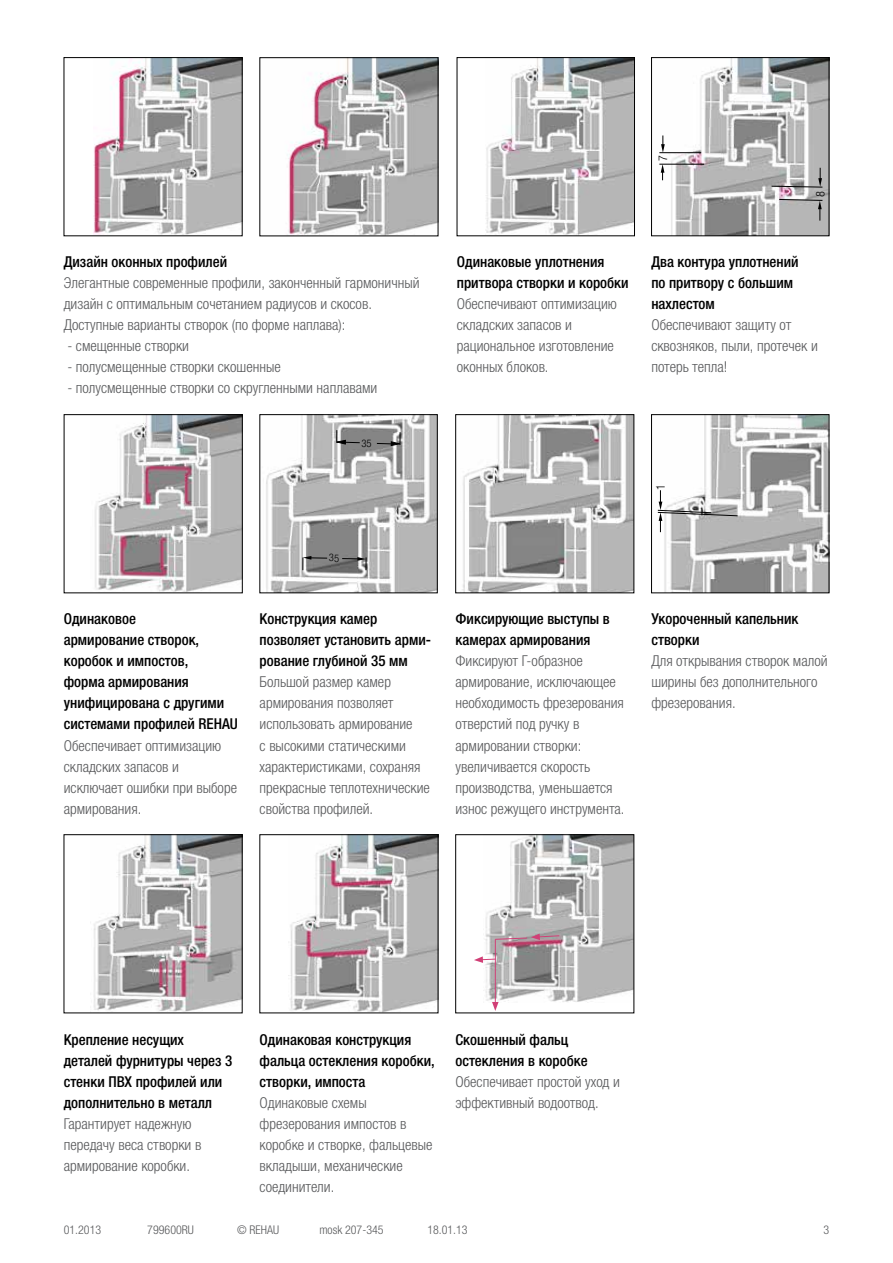
<style>
.page{position:relative;width:893px;height:1263px;background:#fff}
.page>*{position:absolute;margin:0;border:0;box-sizing:border-box;transform-origin:0 0}
.t1{font:300 condensed 15px/21px "Helvetica Neue LTW1 G";color:#58595b}
.t2{font:500 condensed 15px/21px "Helvetica Neue LTW1 G";color:#000}
.t3{font:300 condensed 12px "Helvetica Neue LTW1 G";color:#58595b}
.t4{font:300 condensed 12px "Helvetica Neue LTW1 G";color:#000}
</style>
<div class="page">
<img style="left:93px;top:59px;width:147px;height:175px">
<img style="left:95px;top:416px;width:145px;height:175px">
<img style="left:462px;top:416px;width:170px;height:175px">
<div style="left:455px;top:414px;width:179px;height:179px;border:1px solid #000"></div>
<img style="left:93px;top:836px;width:147px;height:175px">
<img style="left:288px;top:836px;width:148px;height:175px">
<img style="left:660px;top:416px;width:167px;height:175px">
<div style="left:651px;top:414px;width:178px;height:179px;border:1px solid #000"></div>
<svg style="left:657px;top:490px;width:81px;height:42px"></svg>
<img style="left:266px;top:416px;width:169px;height:175px">
<img style="left:287px;top:59px;width:149px;height:175px">
<img style="left:486px;top:59px;width:147px;height:175px">
<div style="left:457px;top:57px;width:178px;height:179px;border:1px solid #000"></div>
<img style="left:659px;top:59px;width:168px;height:175px">
<div style="left:651px;top:57px;width:178px;height:179px;border:1px solid #000"></div>
<hr style="left:659px;top:164px;width:45px;height:1px;background:#000">
<svg style="left:661px;top:164px;width:3px;height:16px"></svg>
<svg style="left:661px;top:135px;width:4px;height:17px"></svg>
<hr style="left:659px;top:152px;width:42px;height:1px;background:#000">
<img style="left:485px;top:836px;width:147px;height:166px">
<div style="left:455px;top:834px;width:179px;height:179px;border:1px solid #000"></div>
<hr style="left:495px;top:939px;width:1px;height:65px;background:#d13f76">
<svg style="left:492px;top:1002px;width:7px;height:9px"></svg>
<svg style="left:474px;top:956px;width:22px;height:7px"></svg>
<svg style="left:495px;top:933px;width:65px;height:7px"></svg>
<svg style="left:336px;top:430px;width:65px;height:18px"></svg>
<svg style="left:303px;top:554px;width:64px;height:16px"></svg>
<svg style="left:771px;top:168px;width:54px;height:53px;background:#b4b2b4"></svg>
<p class="t2" style="left:64px;top:252px;width:165px">Дизайн оконных профилей</p>
<p class="t1" style="left:64px;top:273px;width:357px">Элегантные современные профили, законченный гармоничный дизайн с оптимальным сочетанием радиусов и скосов.<br>Доступные варианты створок (по форме наплава):</p>
<p class="t1" style="left:67px;top:336px;width:123px">- смещенные створки</p>
<p class="t1" style="left:67px;top:357px;width:215px">- полусмещенные створки скошенные</p>
<p class="t1" style="left:67px;top:378px;width:312px">- полусмещенные створки со скругленными наплавами</p>
<p class="t4" style="left:656px;top:161px;width:7px;rotate:-90deg">7</p>
<p class="t2" style="left:457px;top:252px;width:173px">Одинаковые уплотнения притвора створки и коробки</p>
<p class="t1" style="left:457px;top:294px;width:162px">Обеспечивают оптимизацию складских запасов и рациональное изготовление оконных блоков.</p>
<p class="t2" style="left:651px;top:252px;width:149px">Два контура уплотнений по притвору с большим нахлестом</p>
<p class="t1" style="left:651px;top:315px;width:168px">Обеспечивают защиту от сквозняков, пыли, протечек и потерь тепла!</p>
<p class="t4" style="left:653px;top:490px;width:7px;rotate:-90deg">1</p>
<p class="t2" style="left:64px;top:609px;width:175px">Одинаковое<br>армирование створок, коробок и импостов,<br>форма армирования унифицирована с другими системами профилей REHAU</p>
<p class="t1" style="left:64px;top:735px;width:175px">Обеспечивает оптимизацию складских запасов и исключает ошибки при выборе армирования.</p>
<p class="t2" style="left:260px;top:609px;width:173px">Конструкция камер позволяет установить арми&shy;рование глубиной 35 мм</p>
<p class="t1" style="left:260px;top:672px;width:172px">Большой размер камер армирования позволяет использовать армирование<br>с высокими статическими характеристиками, сохраняя прекрасные теплотехнические свойства профилей.</p>
<p class="t2" style="left:455px;top:609px;width:156px">Фиксирующие выступы в камерах армирования</p>
<p class="t1" style="left:455px;top:651px;width:171px">Фиксируют Г-образное армирование, исключающее необходимость фрезерования отверстий под ручку в армировании створки: увеличивается скорость производства, уменьшается износ режущего инструмента.</p>
<p class="t2" style="left:651px;top:609px;width:149px">Укороченный капельник створки</p>
<p class="t1" style="left:651px;top:651px;width:178px">Для открывания створок малой ширины без дополнительного фрезерования.</p>
<p class="t2" style="left:64px;top:1029px;width:170px">Крепление несущих деталей фурнитуры через 3 стенки ПВХ профилей или дополнительно в металл</p>
<p class="t1" style="left:64px;top:1113px;width:139px">Гарантирует надежную передачу веса створки в армирование коробки.</p>
<p class="t2" style="left:260px;top:1029px;width:177px">Одинаковая конструкция фальца остекления коробки, створки, импоста</p>
<p class="t1" style="left:260px;top:1092px;width:174px">Одинаковые схемы фрезерования импостов в коробке и створке, фальцевые вкладыши, механические соединители.</p>
<p class="t2" style="left:455px;top:1029px;width:134px">Скошенный фальц остекления в коробке</p>
<p class="t1" style="left:455px;top:1071px;width:166px">Обеспечивает простой уход и эффективный водоотвод.</p>
<p class="t3" style="left:64px;top:1222px;width:39px">01.2013</p>
<p class="t3" style="left:147px;top:1222px;width:48px">799600RU</p>
<p class="t3" style="left:237px;top:1222px;width:43px">© REHAU</p>
<p class="t3" style="left:319px;top:1222px;width:66px">mosk 207-345</p>
<p class="t3" style="left:427px;top:1222px;width:42px">18.01.13</p>
<p class="t3" style="left:823px;top:1222px;width:7px">3</p>
</div>
